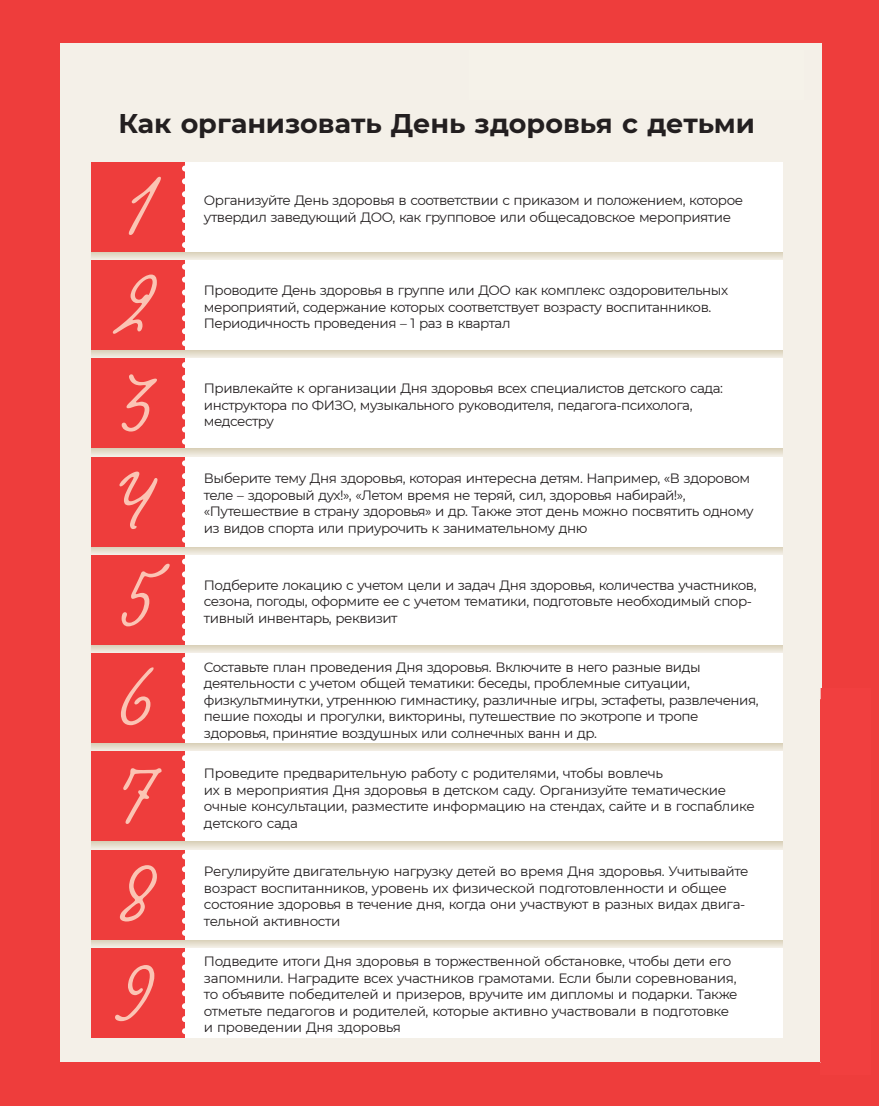
<style>
.page{position:relative;width:879px;height:1106px;background:#fff}
.page>*{position:absolute;margin:0;border:0;box-sizing:border-box;transform-origin:0 0}
.t1{font:84px "Kobzar KS";color:#fbc4b4}
.t2{font:700 27px "Montserrat";color:#231f20}
.t3{font:13.5px/16.5px "Montserrat";letter-spacing:-.035em;color:#231f20}
</style>
<div class="page">
<div style="left:0;top:0;width:28px;height:1106px;background:#ee3d3c"></div>
<div style="left:28px;top:0;width:850px;height:1106px;background:#ee3d3c"></div>
<div style="left:60px;top:44px;width:761px;height:1018px;background:#f4f0e8"></div>
<svg style="left:91px;top:252px;width:691px;height:6px"></svg>
<svg style="left:91px;top:546px;width:691px;height:7px;background:#e7ddce"></svg>
<svg style="left:91px;top:743px;width:691px;height:6px;background:#e1dac7"></svg>
<svg style="left:91px;top:841px;width:691px;height:7px;background:#e2dbc9"></svg>
<svg style="left:91px;top:939px;width:691px;height:7px;background:#e6ddce"></svg>
<svg style="left:91px;top:644px;width:691px;height:7px;background:#e6dccd"></svg>
<svg style="left:91px;top:350px;width:691px;height:6px"></svg>
<svg style="left:91px;top:448px;width:691px;height:7px;background:#e2dbc9"></svg>
<div style="left:112px;top:162px;width:670px;height:90px;background:#fff"></div>
<div style="left:91px;top:162px;width:94px;height:90px;background:#ee3d3c"></div>
<svg style="left:182px;top:181px;width:3px;height:67px"></svg>
<div style="left:112px;top:260px;width:670px;height:90px;background:#fff"></div>
<div style="left:91px;top:260px;width:94px;height:90px;background:#ee3d3c"></div>
<svg style="left:182px;top:279px;width:3px;height:67px"></svg>
<div style="left:112px;top:358px;width:670px;height:90px;background:#fff"></div>
<div style="left:91px;top:358px;width:94px;height:90px;background:#ee3d3c"></div>
<svg style="left:182px;top:378px;width:3px;height:66px"></svg>
<div style="left:112px;top:456px;width:670px;height:90px;background:#fff"></div>
<div style="left:91px;top:456px;width:94px;height:90px;background:#ee3d3c"></div>
<svg style="left:182px;top:476px;width:3px;height:67px"></svg>
<div style="left:112px;top:555px;width:670px;height:89px;background:#fff"></div>
<div style="left:91px;top:555px;width:94px;height:89px;background:#ee3d3c"></div>
<svg style="left:182px;top:574px;width:3px;height:67px"></svg>
<div style="left:112px;top:653px;width:670px;height:90px;background:#fff"></div>
<div style="left:91px;top:653px;width:94px;height:90px;background:#ee3d3c"></div>
<svg style="left:182px;top:672px;width:3px;height:67px"></svg>
<div style="left:112px;top:751px;width:670px;height:90px;background:#fff"></div>
<div style="left:91px;top:751px;width:94px;height:90px;background:#ee3d3c"></div>
<svg style="left:182px;top:771px;width:3px;height:66px"></svg>
<div style="left:112px;top:849px;width:670px;height:90px;background:#fff"></div>
<div style="left:91px;top:849px;width:94px;height:90px;background:#ee3d3c"></div>
<svg style="left:182px;top:869px;width:3px;height:66px"></svg>
<div style="left:112px;top:948px;width:670px;height:89px;background:#fff"></div>
<div style="left:91px;top:948px;width:94px;height:89px;background:#ee3d3c"></div>
<svg style="left:182px;top:967px;width:3px;height:67px"></svg>
<img style="left:820px;top:688px;width:1px;height:375px">
<h2 class="t2" style="left:118px;top:104px;width:637px">Как организовать День здоровья с детьми</h2>
<h1 class="t1" style="left:127px;top:153px;width:30px">1</h1>
<h1 class="t1" style="left:123px;top:251px;width:34px">2</h1>
<h1 class="t1" style="left:122px;top:349px;width:34px">3</h1>
<h1 class="t1" style="left:116px;top:448px;width:40px">4</h1>
<h1 class="t1" style="left:124px;top:546px;width:33px">5</h1>
<h1 class="t1" style="left:122px;top:644px;width:35px">6</h1>
<h1 class="t1" style="left:119px;top:742px;width:37px">7</h1>
<h1 class="t1" style="left:121px;top:840px;width:35px">8</h1>
<h1 class="t1" style="left:120px;top:939px;width:36px">9</h1>
<p class="t3" style="left:204px;top:191px;width:540px">Организуйте День здоровья в соответствии с приказом и положением, которое</p>
<p class="t3" style="left:204px;top:208px;width:528px">утвердил заведующий ДОО, как групповое или общесадовское мероприятие</p>
<p class="t3" style="left:204px;top:281px;width:525px">Проводите День здоровья в группе или ДОО как комплекс оздоровительных мероприятий, содержание которых соответствует возрасту воспитанников.</p>
<p class="t3" style="left:204px;top:314px;width:308px">Периодичность проведения – 1 раз в квартал</p>
<p class="t3" style="left:204px;top:380px;width:520px">Привлекайте к организации Дня здоровья всех специалистов детского сада: инструктора по ФИЗО, музыкального руководителя, педагога-психолога,</p>
<p class="t3" style="left:204px;top:413px;width:72px">медсестру</p>
<p class="t3" style="left:204px;top:470px;width:551px">Выберите тему Дня здоровья, которая интересна детям. Например, «В здоровом теле – здоровый дух!», «Летом время не теряй, сил, здоровья набирай!», «Путешествие в страну здоровья» и др. Также этот день можно посвятить одному</p>
<p class="t3" style="left:204px;top:519px;width:385px">из видов спорта или приурочить к занимательному дню</p>
<p class="t3" style="left:204px;top:576px;width:554px">Подберите локацию с учетом цели и задач Дня здоровья, количества участников, сезона, погоды, оформите ее с учетом тематики, подготовьте необходимый спор-</p>
<p class="t3" style="left:204px;top:609px;width:195px">тивный инвентарь, реквизит</p>
<p class="t3" style="left:204px;top:658px;width:556px">Составьте план проведения Дня здоровья. Включите в него разные виды деятельности с учетом общей тематики: беседы, проблемные ситуации, физкультминутки, утреннюю гимнастику, различные игры, эстафеты, развлечения, пешие походы и прогулки, викторины, путешествие по экотропе и тропе</p>
<p class="t3" style="left:204px;top:724px;width:394px">здоровья, принятие воздушных или солнечных ванн и др.</p>
<p class="t3" style="left:204px;top:764px;width:552px">Проведите предварительную работу с родителями, чтобы вовлечь<br>их в мероприятия Дня здоровья в детском саду. Организуйте тематические очные консультации, разместите информацию на стендах, сайте и в госпаблике</p>
<p class="t3" style="left:204px;top:814px;width:95px">детского сада</p>
<p class="t3" style="left:204px;top:863px;width:545px">Регулируйте двигательную нагрузку детей во время Дня здоровья. Учитывайте возраст воспитанников, уровень их физической подготовленности и общее состояние здоровья в течение дня, когда они участвуют в разных видах двига-</p>
<p class="t3" style="left:204px;top:912px;width:138px">тельной активности</p>
<p class="t3" style="left:204px;top:953px;width:535px">Подведите итоги Дня здоровья в торжественной обстановке, чтобы дети его запомнили. Наградите всех участников грамотами. Если были соревнования, то объявите победителей и призеров, вручите им дипломы и подарки. Также отметьте педагогов и родителей, которые активно участвовали в подготовке</p>
<p class="t3" style="left:204px;top:1018px;width:198px">и проведении Дня здоровья</p>
</div>
